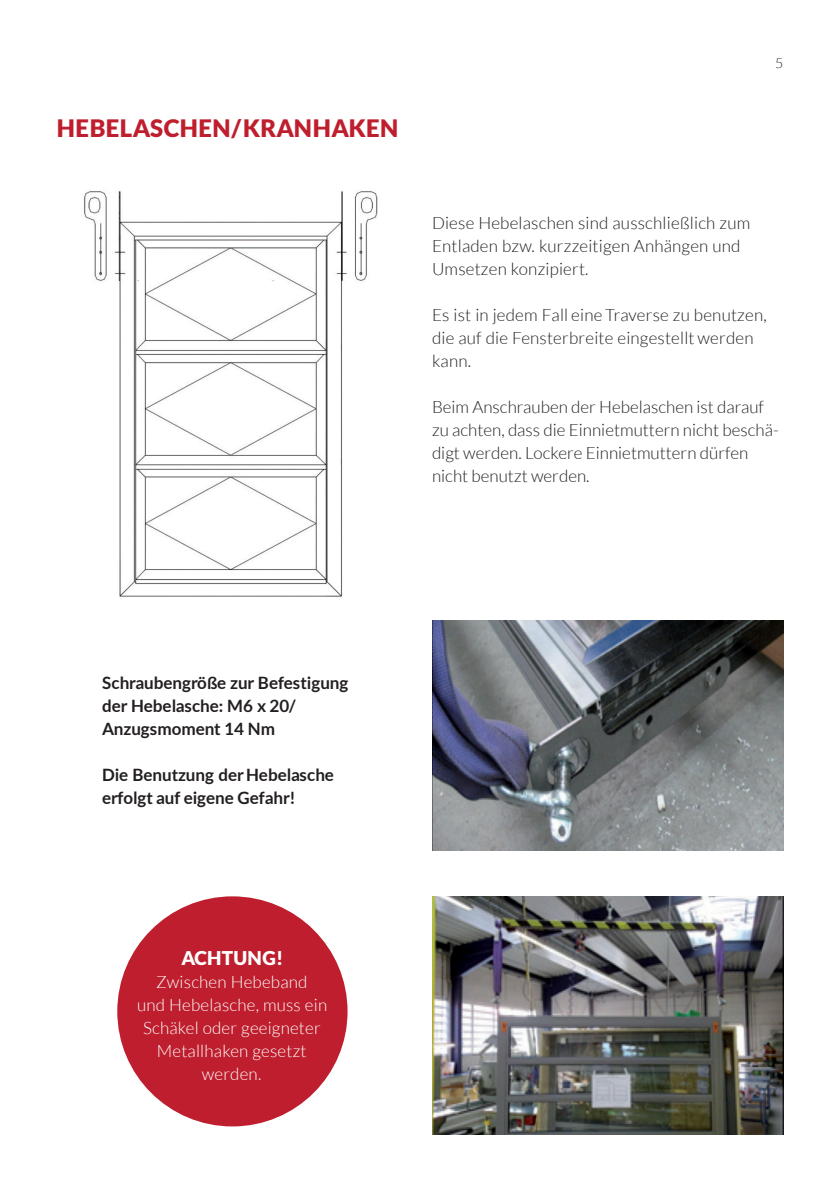
<style>
.page{position:relative;width:840px;height:1191px;background:#fff}
.page>*{position:absolute;margin:0;border:0;box-sizing:border-box;transform-origin:0 0}
.t1{font:900 24px "Lato";letter-spacing:.02em;color:#be1e2d}
.t2{font:900 19px "Lato";letter-spacing:.015em;color:#fff}
.t3{font:300 17px "Lato";letter-spacing:.01em;color:#231f20}
.t4{font:700 17px "Lato";letter-spacing:-.005em;color:#231f20}
.t5{font:300 17px "Lato";letter-spacing:.01em;color:#fff}
.t6{font:300 14px "Lato";color:#231f20}
</style>
<div class="page">
<img style="left:432px;top:620px;width:350px;height:230px">
<img style="left:432px;top:896px;width:350px;height:238px">
<img style="left:84px;top:191px;width:294px;height:406px">
<div style="left:117px;top:896px;width:230px;height:230px;background:#be1e2d;border-radius:50%"></div>
<p class="t1" style="left:57px;top:118px;width:343px">HEBELASCHEN/KRANHAKEN</p>
<p class="t6" style="left:774px;top:57px;width:10px">5</p>
<p class="t3" style="left:432px;top:215px;width:319px">Diese Hebelaschen sind ausschließlich zum</p>
<p class="t3" style="left:432px;top:238px;width:310px">Entladen bzw. kurzzeitigen Anhängen und</p>
<p class="t3" style="left:432px;top:261px;width:158px">Umsetzen konzipiert.</p>
<p class="t3" style="left:432px;top:307px;width:336px">Es ist in jedem Fall eine Traverse zu benutzen,</p>
<p class="t3" style="left:432px;top:330px;width:323px">die auf die Fensterbreite eingestellt werden</p>
<p class="t3" style="left:432px;top:353px;width:41px">kann.</p>
<p class="t3" style="left:432px;top:399px;width:333px">Beim Anschrauben der Hebelaschen ist darauf</p>
<p class="t3" style="left:432px;top:422px;width:348px">zu achten, dass die Einnietmuttern nicht beschä-</p>
<p class="t3" style="left:432px;top:445px;width:318px">digt werden. Lockere Einnietmuttern dürfen</p>
<p class="t3" style="left:432px;top:468px;width:159px">nicht benutzt werden.</p>
<p class="t4" style="left:102px;top:675px;width:247px">Schraubengröße zur Befestigung</p>
<p class="t4" style="left:102px;top:698px;width:195px">der Hebelasche: M6 x 20/</p>
<p class="t4" style="left:102px;top:721px;width:174px">Anzugsmoment 14 Nm</p>
<p class="t4" style="left:102px;top:767px;width:233px">Die Benutzung der Hebelasche</p>
<p class="t4" style="left:102px;top:790px;width:195px">erfolgt auf eigene Gefahr!</p>
<p class="t2" style="left:181px;top:950px;width:103px">ACHTUNG!</p>
<p class="t5" style="left:156px;top:974px;width:153px">Zwischen Hebeband</p>
<p class="t5" style="left:137px;top:997px;width:191px">und Hebelasche, muss ein</p>
<p class="t5" style="left:143px;top:1020px;width:179px">Schäkel oder geeigneter</p>
<p class="t5" style="left:157px;top:1043px;width:151px">Metallhaken gesetzt</p>
<p class="t5" style="left:202px;top:1066px;width:61px">werden.</p>
</div>
